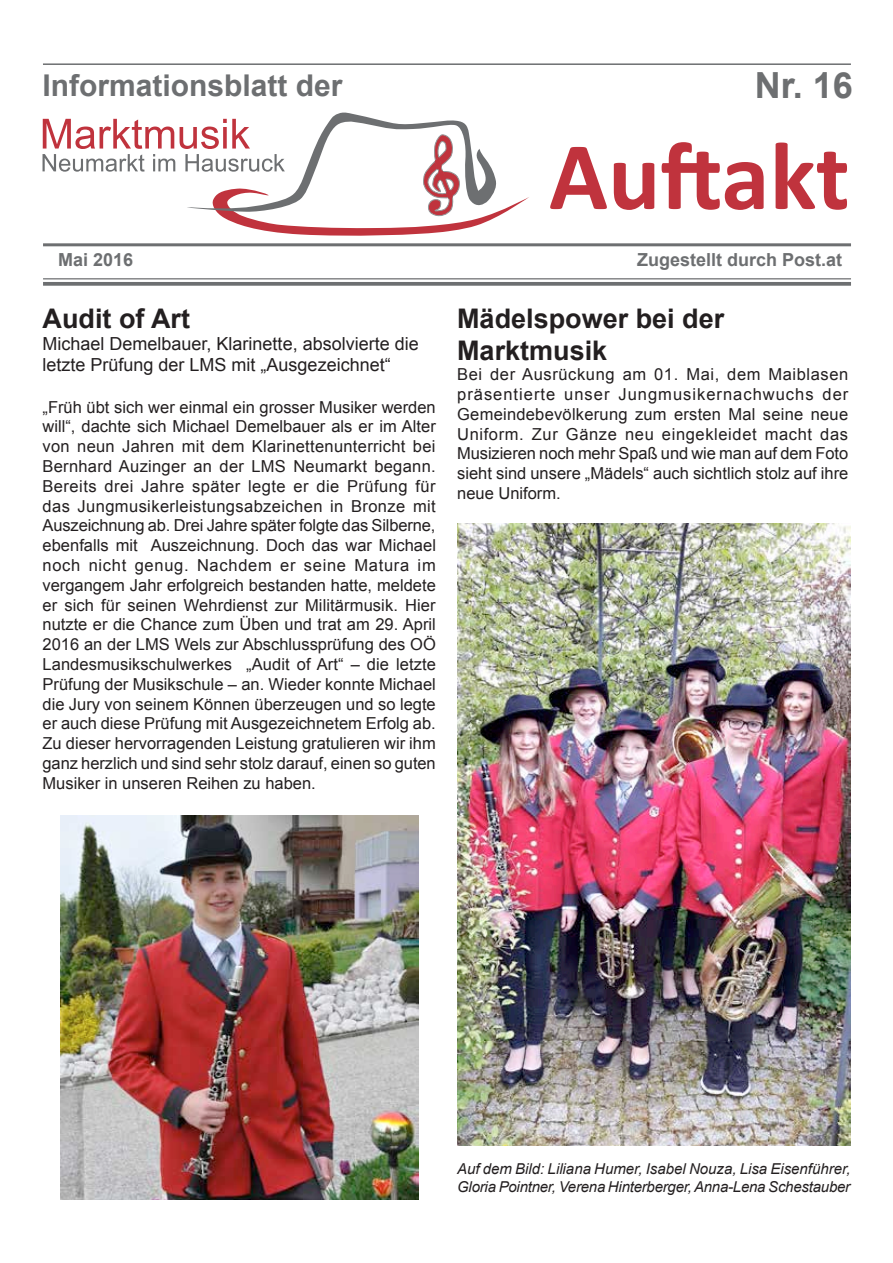
<style>
.page{position:relative;width:893px;height:1263px;background:#fff}
.page>*{position:absolute;margin:0;border:0;box-sizing:border-box;transform-origin:0 0}
.t1{font:700 97.5px "Calibri";color:#c0333d}
.t2{font:700 36px "Arial";color:#6d6f71}
.t3{font:700 30px "Arial";color:#6d6f71}
.t4{font:700 27px/32.4px "Arial";color:#231f20}
.t5{font:18px/21.6px "Arial";color:#231f20}
.t6{font:700 18px "Arial";color:#6d6f71}
.t7{font:16.5px/19.8px "Arial";color:#231f20;text-align:justify}
.t8{font:italic 15px/18px "Arial";letter-spacing:-.015em;color:#231f20}
</style>
<div class="page">
<hr style="left:43px;top:243px;width:808px;height:3px;background:#6d6f71">
<hr style="left:43px;top:278px;width:808px;height:1px;background:#6d6f71">
<svg style="left:43px;top:282px;width:808px;height:4px;background:#77797b"></svg>
<hr style="left:43px;top:63px;width:808px;height:2px;background:#6d6f71">
<img style="left:457px;top:524px;width:393px;height:621px">
<img style="left:61px;top:815px;width:357px;height:384px">
<svg style="left:43px;top:112px;width:486px;height:124px"></svg>
<h3 class="t3" style="left:43px;top:66px;width:302px">Informationsblatt der</h3>
<h2 class="t2" style="left:755px;top:62px;width:100px">Nr. 16</h2>
<h1 class="t1" style="left:549px;top:114px;width:302px">Auftakt</h1>
<p class="t6" style="left:58px;top:248px;width:77px">Mai 2016</p>
<p class="t6" style="left:637px;top:248px;width:207px">Zugestellt durch Post.at</p>
<h3 class="t4" style="left:43px;top:303px;width:149px">Audit of Art</h3>
<p class="t5" style="left:43px;top:333px;width:378px">Michael Demelbauer, Klarinette, absolvierte die letzte Prüfung der LMS mit „Ausgezeichnet“</p>
<p class="t7" style="left:43px;top:397px;width:395px">„Früh übt sich wer einmal ein grosser Musiker werden will“, dachte sich Michael Demelbauer als er im Alter von neun Jahren mit dem Klarinettenunterricht bei Bernhard Auzinger an der LMS Neumarkt begann.<br>Bereits drei Jahre später legte er die Prüfung für das Jungmusikerleistungsabzeichen in Bronze mit Auszeichnung ab. Drei Jahre später folgte das Silberne, ebenfalls mit Auszeichnung. Doch das war Michael noch nicht genug. Nachdem er seine Matura im vergangem Jahr erfolgreich bestanden hatte, meldete er sich für seinen Wehrdienst zur Militärmusik. Hier nutzte er die Chance zum Üben und trat am 29. April 2016 an der LMS Wels zur Abschlussprüfung des OÖ Landesmusikschulwerkes „Audit of Art“ – die letzte Prüfung der Musikschule – an. Wieder konnte Michael die Jury von seinem Können überzeugen und so legte er auch diese Prüfung mit Ausgezeichnetem Erfolg ab.<br>Zu dieser hervorragenden Leistung gratulieren wir ihm ganz herzlich und sind sehr stolz darauf, einen so guten Musiker in unseren Reihen zu haben.</p>
<h3 class="t4" style="left:457px;top:303px;width:269px">Mädelspower bei der<br>Marktmusik</h3>
<p class="t7" style="left:457px;top:365px;width:393px">Bei der Ausrückung am 01. Mai, dem Maiblasen präsentierte unser Jungmusikernachwuchs der Gemeindebevölkerung zum ersten Mal seine neue Uniform. Zur Gänze neu eingekleidet macht das Musizieren noch mehr Spaß und wie man auf dem Foto sieht sind unsere „Mädels“ auch sichtlich stolz auf ihre neue Uniform.</p>
<p class="t8" style="left:457px;top:1160px;width:395px">Auf dem Bild: Liliana Humer, Isabel Nouza, Lisa Eisenführer,<br>Gloria Pointner, Verena Hinterberger, Anna-Lena Schestauber</p>
</div>
